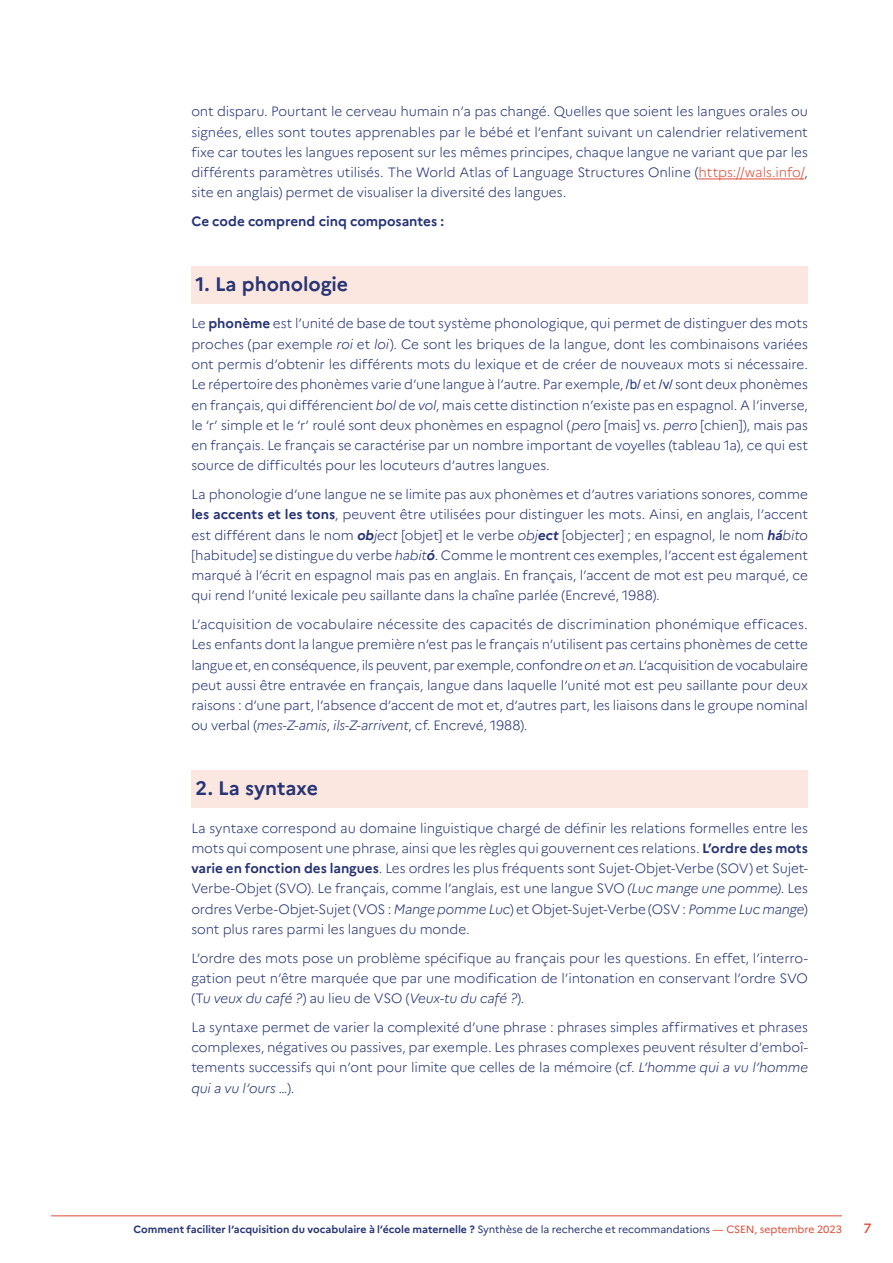
<style>
.page{position:relative;width:893px;height:1263px;background:#fff}
.page>*{position:absolute;margin:0;border:0;box-sizing:border-box;transform-origin:0 0}
.t1{font:700 19.5px "Marianne";letter-spacing:-.005em;color:#273475}
.t2{font:300 13.5px/20.2px "Marianne";letter-spacing:-.01em;color:#273475;text-align:justify}
.t3{font:700 13.5px "Marianne";color:#273475}
.t4{font:500 13.5px "Marianne";color:#dd4d37}
.t5{font:700 10.5px "Marianne";color:#273475}
.s1{color:#dd4d37}
.s2{font-weight:700}
.s3{font-style:italic}
.s4{font-family:"Arial";font-weight:400}
.s5{font-weight:700;font-style:italic}
.s6{font-weight:400}
.s7{font-weight:400;color:#dd4d37}
</style>
<div class="page">
<hr style="left:51px;top:1215px;width:791px;height:1px;background:#dd4d37">
<hr style="left:699px;top:179px;width:105px;height:1px;background:#dd4d37">
<div style="left:191px;top:266px;width:617px;height:38px;background:#fbe7df"></div>
<div style="left:191px;top:770px;width:617px;height:38px;background:#fbe7df"></div>
<p class="t2" style="left:191px;top:101px;width:618px">ont disparu. Pourtant le cerveau humain n’a pas changé. Quelles que soient les langues orales ou signées, elles sont toutes apprenables par le bébé et l’enfant suivant un calendrier relativement fixe car toutes les langues reposent sur les mêmes principes, chaque langue ne variant que par les différents paramètres utilisés. The World Atlas of Language Structures Online (<span class="s1">https://wals.info/</span>, site en anglais) permet de visualiser la diversité des langues.</p>
<p class="t3" style="left:191px;top:213px;width:254px">Ce code comprend cinq composantes :</p>
<h1 class="t1" style="left:196px;top:272px;width:154px">1. La phonologie</h1>
<p class="t2" style="left:191px;top:313px;width:618px">Le <span class="s2">phonème</span> est l’unité de base de tout système phonologique, qui permet de distinguer des mots proches (par exemple <span class="s3">roi</span> et <span class="s3">loi</span>). Ce sont les briques de la langue, dont les combinaisons variées ont permis d’obtenir les différents mots du lexique et de créer de nouveaux mots si nécessaire.<br>Le répertoire des phonèmes varie d’une langue à l’autre. Par exemple, <span class="s4">/b/</span> et <span class="s4">/v/</span> sont deux phonèmes en français, qui différencient <span class="s3">bol</span> de <span class="s3">vol</span>, mais cette distinction n’existe pas en espagnol. A l’inverse, le ‘r’ simple et le ‘r’ roulé sont deux phonèmes en espagnol (<span class="s3">pero</span> [mais] vs. <span class="s3">perro</span> [chien]), mais pas en français. Le français se caractérise par un nombre important de voyelles (tableau 1a), ce qui est source de difficultés pour les locuteurs d’autres langues.</p>
<p class="t2" style="left:191px;top:484px;width:618px">La phonologie d’une langue ne se limite pas aux phonèmes et d’autres variations sonores, comme <span class="s2">les accents et les tons</span>, peuvent être utilisées pour distinguer les mots. Ainsi, en anglais, l’accent est différent dans le nom <span class="s5">ob</span><span class="s3">ject</span> [objet] et le verbe <span class="s3">obj</span><span class="s5">ect</span> [objecter] ; en espagnol, le nom <span class="s5">há</span><span class="s3">bito </span>[habitude] se distingue du verbe <span class="s3">habit</span><span class="s5">ó</span>. Comme le montrent ces exemples, l’accent est également marqué à l’écrit en espagnol mais pas en anglais. En français, l’accent de mot est peu marqué, ce qui rend l’unité lexicale peu saillante dans la chaîne parlée (Encrevé, 1988).</p>
<p class="t2" style="left:191px;top:614px;width:618px">L’acquisition de vocabulaire nécessite des capacités de discrimination phonémique efficaces.<br>Les enfants dont la langue première n’est pas le français n’utilisent pas certains phonèmes de cette langue et, en conséquence, ils peuvent, par exemple, confondre <span class="s3">on</span> et <span class="s3">an</span>. L’acquisition de vocabulaire peut aussi être entravée en français, langue dans laquelle l’unité mot est peu saillante pour deux raisons : d’une part, l’absence d’accent de mot et, d’autres part, les liaisons dans le groupe nominal ou verbal (<span class="s3">mes-Z-amis</span>, <span class="s3">ils-Z-arrivent</span>, cf. Encrevé, 1988).</p>
<h1 class="t1" style="left:196px;top:776px;width:124px">2. La syntaxe</h1>
<p class="t2" style="left:191px;top:818px;width:618px">La syntaxe correspond au domaine linguistique chargé de définir les relations formelles entre les mots qui composent une phrase, ainsi que les règles qui gouvernent ces relations. <span class="s2">L’ordre des mots varie en fonction des langues</span>. Les ordres les plus fréquents sont Sujet-Objet-Verbe (SOV) et Sujet-Verbe-Objet (SVO). Le français, comme l’anglais, est une langue SVO <span class="s3">(Luc mange une pomme)</span>. Les ordres Verbe-Objet-Sujet (VOS : <span class="s3">Mange pomme Luc</span>) et Objet-Sujet-Verbe (OSV : <span class="s3">Pomme Luc mange</span>) sont plus rares parmi les langues du monde.</p>
<p class="t2" style="left:191px;top:948px;width:618px">L’ordre des mots pose un problème spécifique au français pour les questions. En effet, l’interro&shy;gation peut n’être marquée que par une modification de l’intonation en conservant l’ordre SVO (T<span class="s3">u veux du café ?</span>) au lieu de VSO (<span class="s3">Veux-tu du café ?</span>).</p>
<p class="t2" style="left:191px;top:1017px;width:618px">La syntaxe permet de varier la complexité d’une phrase : phrases simples affirmatives et phrases complexes, négatives ou passives, par exemple. Les phrases complexes peuvent résulter d’emboî&shy;tements successifs qui n’ont pour limite que celles de la mémoire (cf. <span class="s3">L’homme qui a vu l’homme qui a vu l’ours …</span>).</p>
<p class="t5" style="left:134px;top:1223px;width:710px">Comment faciliter l’acquisition du vocabulaire à l’école maternelle ? <span class="s6">Synthèse de la recherche et recommandations</span> <span class="s7">— CSEN, septembre 2023</span></p>
<p class="t4" style="left:863px;top:1220px;width:10px">7</p>
</div>
